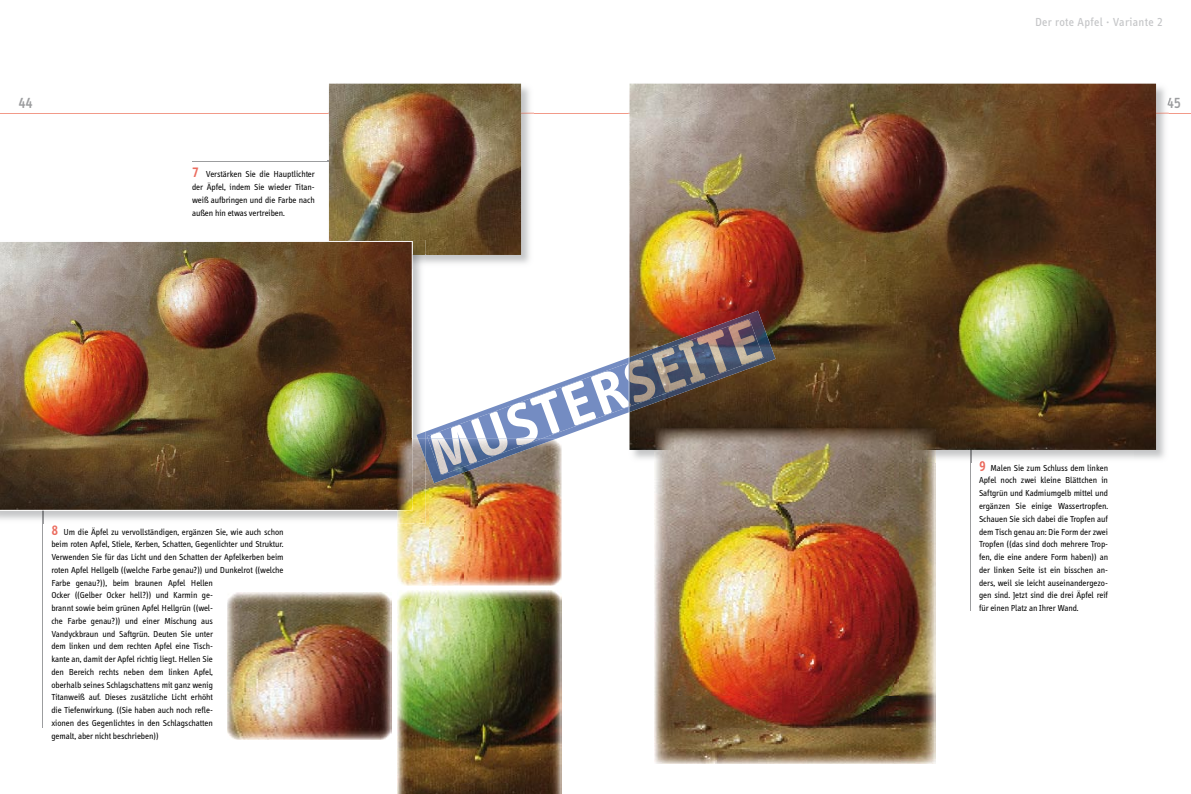
<style>
.page{position:relative;width:1191px;height:794px;background:#fff}
.page>*{position:absolute;margin:0;border:0;box-sizing:border-box;transform-origin:0 0}
.t1{font:700 60px "Info";color:#fff}
.t2{font:500 15px "Info";color:#9c9d9f}
.t3{font:12px "Info";letter-spacing:.04em;color:#c5c6c8}
.t4{font:9px/12.8px "Info";color:#000;text-align:justify}
.s1{font-weight:600;font-size:14px;color:#eb6c5f}
</style>
<div class="page">
<hr style="left:0;top:113px;width:595px;height:1px;background:#f29a89">
<hr style="left:595px;top:113px;width:596px;height:1px;background:#f29a89">
<hr style="left:970px;top:369px;width:1px;height:241px;background:#9c9d9f">
<img style="left:628px;top:83px;width:540px;height:34px">
<img style="left:935px;top:450px;width:198px;height:13px">
<img style="left:628px;top:113px;width:540px;height:1px">
<svg style="left:970px;top:450px;width:1px;height:13px"></svg>
<svg style="left:979px;top:461px;width:6px;height:2px"></svg>
<img style="left:629px;top:84px;width:527px;height:366px">
<img style="left:654px;top:428px;width:281px;height:335px">
<hr style="left:192px;top:161px;width:156px;height:1px;background:#9c9d9f">
<img style="left:328px;top:113px;width:206px;height:1px">
<img style="left:328px;top:162px;width:1px;height:78px">
<img style="left:329px;top:84px;width:192px;height:171px">
<hr style="left:43px;top:408px;width:1px;height:319px;background:#9c9d9f">
<svg style="left:412px;top:255px;width:13px;height:13px"></svg>
<img style="left:329px;top:240px;width:96px;height:15px">
<img style="left:0;top:241px;width:412px;height:269px">
<img style="left:397px;top:483px;width:33px;height:102px">
<img style="left:463px;top:441px;width:98px;height:144px">
<img style="left:430px;top:483px;width:33px;height:102px">
<img style="left:397px;top:439px;width:28px;height:84px">
<img style="left:397px;top:439px;width:15px;height:71px">
<img style="left:227px;top:592px;width:164px;height:147px">
<img style="left:397px;top:591px;width:164px;height:203px">
<img style="left:629px;top:310px;width:146px;height:102px">
<img style="left:425px;top:439px;width:131px;height:44px">
<img style="left:418px;top:439px;width:7px;height:20px">
<svg style="left:416px;top:358px;width:212px;height:81px"></svg>
<img style="left:628px;top:362px;width:1px;height:45px">
<img style="left:629px;top:319px;width:134px;height:87px">
<img style="left:428px;top:439px;width:113px;height:36px">
<h3 class="t3" style="left:1035px;top:15px;width:129px">Der rote Apfel · Variante 2</h3>
<h2 class="t2" style="left:18px;top:94px;width:16px">44</h2>
<h2 class="t2" style="left:1167px;top:94px;width:16px">45</h2>
<p class="t4" style="left:192px;top:168px;width:124px"><span class="s1">7</span> Verstärken Sie die Hauptlichter der Äpfel, indem Sie wieder Titan&shy;weiß aufbringen und die Farbe nach außen hin etwas vertreiben.</p>
<p class="t4" style="left:51px;top:525px;width:234px;text-align:left"><span class="s1">8</span> Um die Äpfel zu vervollständigen, ergänzen Sie, wie auch schon beim roten Apfel, Stiele, Kerben, Schatten, Gegenlichter und Struktur.<br>Verwenden Sie für das Licht und den Schatten der Apfelkerben beim roten Apfel Hellgelb ((welche Farbe genau?)) und Dunkelrot ((welche Farbe genau?)), beim braunen Apfel Hellen<br>Ocker ((Gelber Ocker hell?)) und Karmin ge-<br>brannt sowie beim grünen Apfel Hellgrün ((wel-<br>che Farbe genau?)) und einer Mischung aus<br>Vandyckbraun und Saftgrün. Deuten Sie unter<br>dem linken und dem rechten Apfel eine Tisch-<br>kante an, damit der Apfel richtig liegt. Hellen Sie<br>den Bereich rechts neben dem linken Apfel,<br>oberhalb seines Schlagschattens mit ganz wenig<br>Titanweiß auf. Dieses zusätzliche Licht erhöht<br>die Tiefenwirkung. ((Sie haben auch noch refle-<br>xionen des Gegenlichtes in den Schlagschatten<br>gemalt, aber nicht beschrieben))</p>
<h1 class="t1" style="left:420px;top:425px;width:348px;rotate:-20deg">MUSTERSEITE</h1>
<p class="t4" style="left:979px;top:461px;width:130px"><span class="s1">9</span> Malen Sie zum Schluss dem linken Apfel noch zwei kleine Blättchen in Saftgrün und Kadmiumgelb mittel und ergänzen Sie einige Wassertropfen.<br>Schauen Sie sich dabei die Tropfen auf dem Tisch genau an: Die Form der zwei Tropfen ((das sind doch mehrere Trop&shy;fen, die eine andere Form haben)) an der linken Seite ist ein bisschen an&shy;ders, weil sie leicht auseinandergezo&shy;gen sind. Jetzt sind die drei Äpfel reif für einen Platz an Ihrer Wand.</p>
</div>
